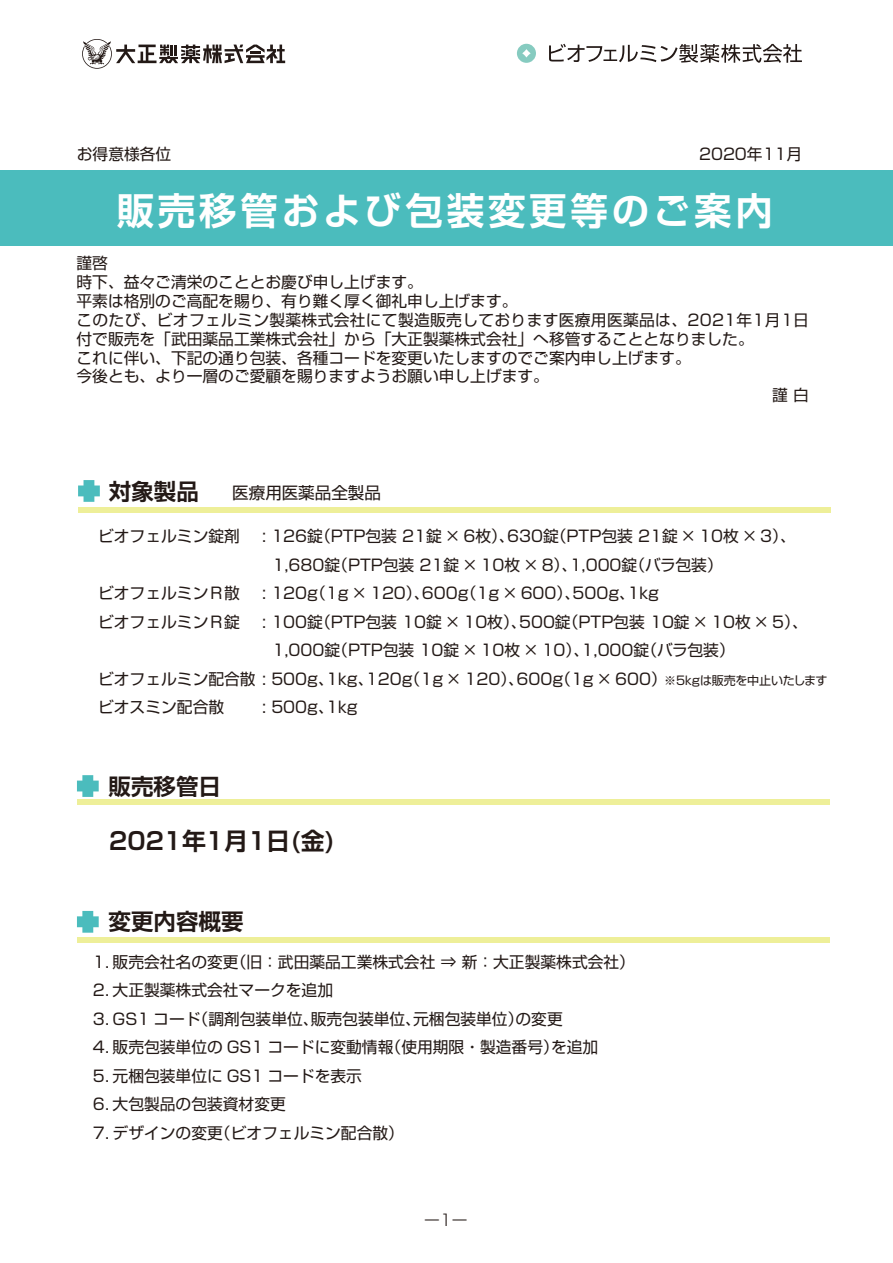
<style>
.page{position:relative;width:893px;height:1263px;background:#fff}
.page>*{position:absolute;margin:0;border:0;box-sizing:border-box;transform-origin:0 0}
.t1{font:700 37.5px "Shin Go Pro De";letter-spacing:.1em;color:#fff}
.t2{font:700 24px "Shin Go Pro De";color:#231916}
.t3{font:700 22.5px "Shin Go Pro De";color:#231916}
.t4{font:16.5px "Shin Go Pro";color:#231916}
.t5{font:15.75px/28.5px "Shin Go Pro";color:#231916}
.t6{font:15.75px "Shin Go Pro";letter-spacing:.02em;color:#231916}
.t7{font:300 15.75px "Shin Go Pro";color:#231916}
.s1{font-size:12px}
</style>
<div class="page">
<div style="left:0;top:170px;width:893px;height:76px;background:#4bbcbd"></div>
<svg style="left:78px;top:480px;width:22px;height:22px"></svg>
<svg style="left:77px;top:775px;width:22px;height:22px"></svg>
<svg style="left:77px;top:911px;width:22px;height:22px"></svg>
<div style="left:77px;top:938px;width:752px;height:5px;background:#eeef99"></div>
<div style="left:77px;top:799px;width:752px;height:6px;background:#eeef99"></div>
<div style="left:78px;top:507px;width:753px;height:5px;background:#eeef99"></div>
<svg style="left:82px;top:39px;width:203px;height:30px"></svg>
<svg style="left:549px;top:44px;width:253px;height:19px"></svg>
<svg style="left:517px;top:44px;width:19px;height:19px"></svg>
<p class="t5" style="left:77px;top:138px;width:96px">お得意様各位</p>
<p class="t5" style="left:699px;top:138px;width:105px">2020年11月</p>
<h1 class="t1" style="left:117px;top:180px;width:658px">販売移管および包装変更等のご案内</h1>
<p class="t5" style="left:76px;top:247px;width:33px">謹啓</p>
<p class="t5" style="left:76px;top:266px;width:348px">時下、益々ご清栄のこととお慶び申し上げます。</p>
<p class="t5" style="left:76px;top:285px;width:442px">平素は格別のご高配を賜り、有り難く厚く御礼申し上げます。</p>
<p class="t6" style="left:76px;top:307px;width:734px">このたび、ビオフェルミン製薬株式会社にて製造販売しております医療用医薬品は、2021年1月1日</p>
<p class="t5" style="left:76px;top:322px;width:679px">付で販売を「武田薬品工業株式会社」から「大正製薬株式会社」へ移管することとなりました。</p>
<p class="t5" style="left:76px;top:341px;width:616px">これに伴い、下記の通り包装、各種コードを変更いたしますのでご案内申し上げます。</p>
<p class="t5" style="left:76px;top:360px;width:474px">今後とも、より一層のご愛顧を賜りますようお願い申し上げます。</p>
<p class="t5" style="left:772px;top:379px;width:38px">謹 白</p>
<h3 class="t3" style="left:109px;top:473px;width:91px">対象製品</h3>
<p class="t5" style="left:98px;top:520px;width:143px">ビオフェルミン錠剤</p>
<p class="t4" style="left:232px;top:479px;width:150px">医療用医薬品全製品</p>
<p class="t5" style="left:262px;top:520px;width:535px">: 126錠（PTP包装 21錠 × 6枚）、630錠（PTP包装 21錠 × 10枚 × 3）、</p>
<p class="t5" style="left:257px;top:549px;width:467px">　1,680錠（PTP包装 21錠 × 10枚 × 8）、1,000錠（バラ包装）</p>
<p class="t5" style="left:262px;top:577px;width:398px">: 120g（1g × 120）、600g（1g × 600）、500g、1kg</p>
<p class="t5" style="left:262px;top:606px;width:547px">: 100錠（PTP包装 10錠 × 10枚）、500錠（PTP包装 10錠 × 10枚 × 5）、</p>
<p class="t5" style="left:257px;top:634px;width:479px">　1,000錠（PTP包装 10錠 × 10枚 × 10）、1,000錠（バラ包装）</p>
<p class="t5" style="left:98px;top:577px;width:143px">ビオフェルミンＲ散ビオフェルミンＲ錠</p>
<p class="t5" style="left:98px;top:663px;width:731px">ビオフェルミン配合散 : 500g、1kg、120g（1g × 120）、600g（1g × 600）<span class="s1">※5kgは販売を中止いたします</span>ビオスミン配合散</p>
<p class="t5" style="left:262px;top:691px;width:97px">: 500g、1kg</p>
<h3 class="t3" style="left:109px;top:767px;width:114px">販売移管日</h3>
<h2 class="t2" style="left:109px;top:821px;width:228px">2021年1月1日(金)</h2>
<h3 class="t3" style="left:109px;top:902px;width:136px">変更内容概要</h3>
<p class="t5" style="left:93px;top:945px;width:544px">1．販売会社名の変更（旧：武田薬品工業株式会社 ⇒ 新：大正製薬株式会社）<br>2．大正製薬株式会社マークを追加<br>3．GS1 コード（調剤包装単位、販売包装単位、元梱包装単位）の変更<br>4．販売包装単位の GS1 コードに変動情報（使用期限・製造番号）を追加<br>5．元梱包装単位に GS1 コードを表示<br>6．大包製品の包装資材変更<br>7．デザインの変更（ビオフェルミン配合散）</p>
<p class="t7" style="left:424px;top:1207px;width:45px">ー1ー</p>
</div>
